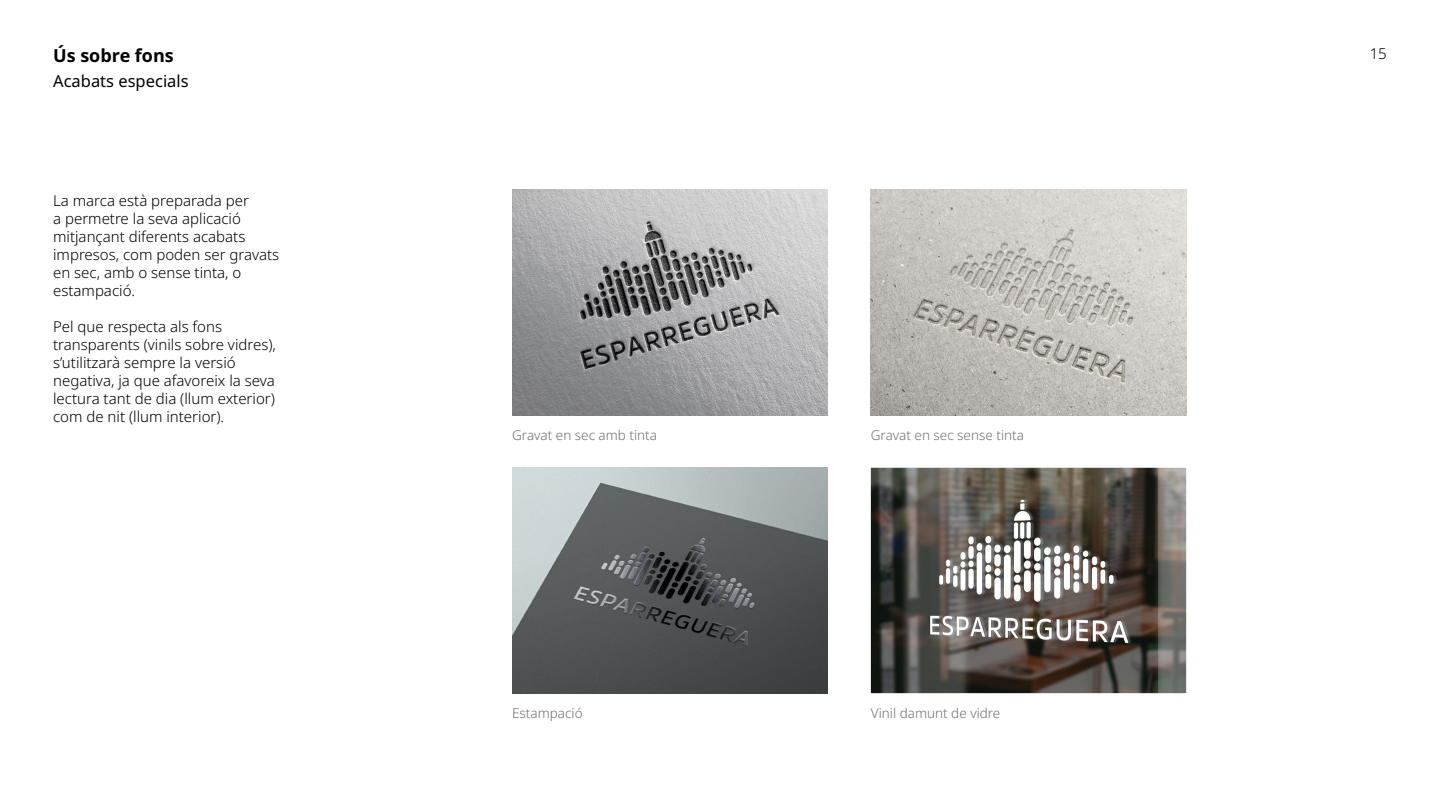
<style>
.page{position:relative;width:1440px;height:810px;background:#fff}
.page>*{position:absolute;margin:0;border:0;box-sizing:border-box;transform-origin:0 0}
.t1{font:700 18px "Noto Sans";color:#000}
.t2{font:16.5px "Noto Sans";color:#000}
.t3{font:300 15px/18px "Noto Sans";color:#000}
.t4{font:300 13.5px "Noto Sans";color:#706f6f}
</style>
<div class="page">
<img style="left:871px;top:190px;width:315px;height:225px">
<img style="left:512px;top:190px;width:316px;height:225px">
<img style="left:512px;top:468px;width:316px;height:225px">
<img style="left:871px;top:468px;width:315px;height:225px">
<p class="t1" style="left:53px;top:45px;width:122px">Ús sobre fons</p>
<p class="t2" style="left:53px;top:71px;width:137px">Acabats especials</p>
<p class="t3" style="left:53px;top:191px;width:228px">La marca està preparada per<br>a permetre la seva aplicació mitjançant diferents acabats impresos, com poden ser gravats en sec, amb o sense tinta, o estampació.</p>
<p class="t3" style="left:53px;top:317px;width:224px">Pel que respecta als fons transparents (vinils sobre vidres), s’utilitzarà sempre la versió negativa, ja que afavoreix la seva lectura tant de dia (llum exterior) com de nit (llum interior).</p>
<p class="t4" style="left:512px;top:427px;width:146px">Gravat en sec amb tinta</p>
<p class="t4" style="left:512px;top:705px;width:72px">Estampació</p>
<p class="t4" style="left:871px;top:427px;width:155px">Gravat en sec sense tinta</p>
<p class="t4" style="left:871px;top:705px;width:131px">Vinil damunt de vidre</p>
<p class="t3" style="left:1370px;top:44px;width:19px">15</p>
</div>
